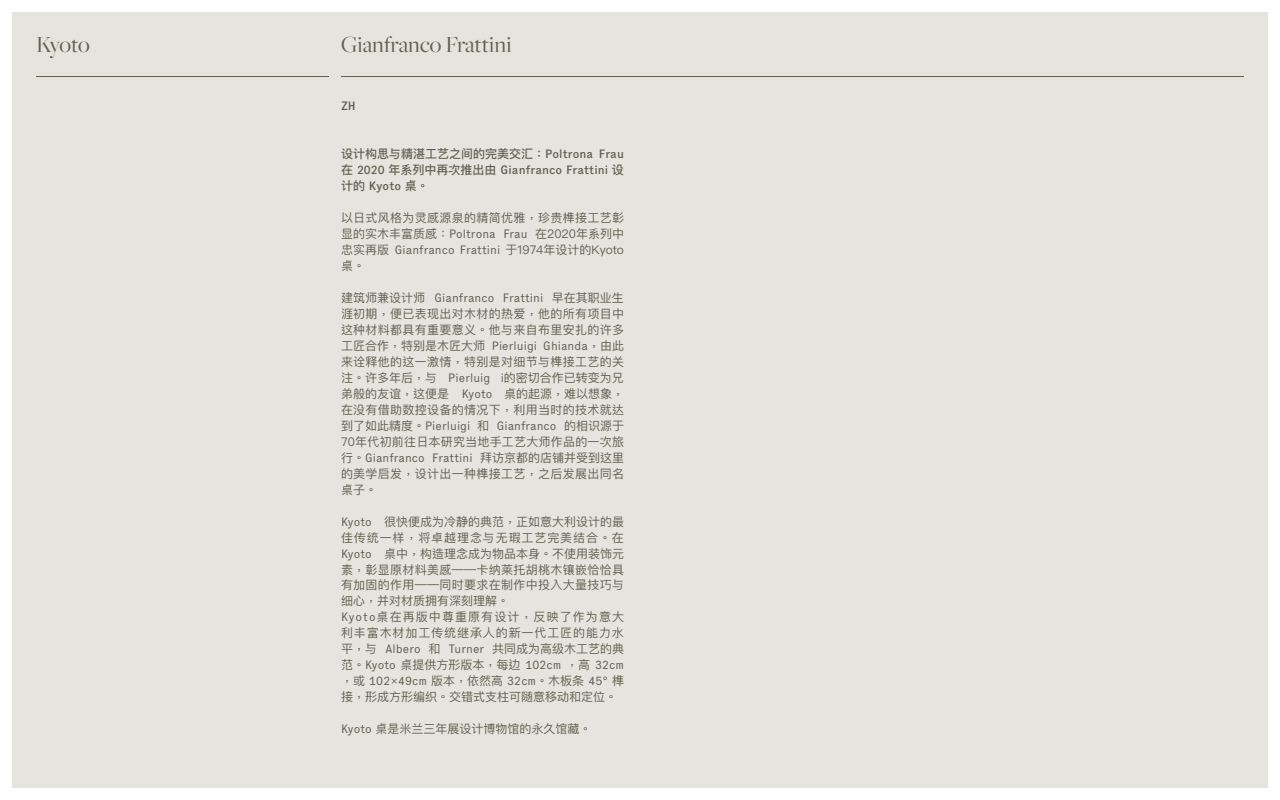
<style>
.page{position:relative;width:1280px;height:800px;background:#fff}
.page>*{position:absolute;margin:0;border:0;box-sizing:border-box;transform-origin:0 0}
.t1{font:24px "Freight Big Pro";color:#6f6d60}
.t2{font:12px/16px "Ping Fang TC";letter-spacing:.025em;color:#6f6d60}
.t3{font:12px "Executive";letter-spacing:.005em;color:#6f6d60}
.t4{font:12px "Ping Fang TC";color:#6f6d60}
.t5{font:500 12px/16px "Executive";letter-spacing:.005em;color:#6f6d60}
.t6{font:500 12px "Ping Fang TC";color:#6f6d60}
.s1{font-family:"Executive"}
.s2{font-family:"Ping Fang TC"}
</style>
<div class="page">
<div style="left:12px;top:12px;width:1256px;height:776px;background:#e6e4de"></div>
<hr style="left:36px;top:76px;width:293px;height:1px;background:#6f6d60">
<hr style="left:341px;top:76px;width:903px;height:1px;background:#6f6d60">
<h1 class="t1" style="left:36px;top:29px;width:55px">Kyoto</h1>
<h1 class="t1" style="left:341px;top:29px;width:172px">Gianfranco Frattini</h1>
<p class="t5" style="left:341px;top:97px;width:16px">ZH</p>
<p class="t6" style="left:341px;top:146px;width:284px">设计构思与精湛工艺之间的完美交汇：<span class="s1">Poltrona Frau</span></p>
<p class="t5" style="left:341px;top:161px;width:284px"><span class="s2">在</span> 2020 <span class="s2">年系列中再次推出由</span> Gianfranco Frattini <span class="s2">设计的</span> Kyoto <span class="s2">桌。</span></p>
<p class="t2" style="left:341px;top:209px;width:285px;text-align:justify">以日式风格为灵感源泉的精简优雅，珍贵榫接工艺彰显的实木丰富质感：<span class="s1">Poltrona Frau</span> 在2020年系列中忠实再版 <span class="s1">Gianfranco Frattini</span> 于1974年设计的Kyoto桌。</p>
<p class="t3" style="left:341px;top:290px;width:284px"><span class="s2">建筑师兼设计师</span> Gianfranco Frattini <span class="s2">早在其职业生</span></p>
<p class="t2" style="left:341px;top:305px;width:285px">涯初期，便已表现出对木材的热爱，他的所有项目中这种材料都具有重要意义。他与来自布里安扎的许多</p>
<p class="t3" style="left:341px;top:338px;width:285px"><span class="s2">工匠合作，特别是木匠大师</span> Pierluigi Ghianda<span class="s2">，由此</span></p>
<p class="t2" style="left:341px;top:353px;width:285px;text-align:justify">来诠释他的这一激情，特别是对细节与榫接工艺的关注。许多年后，与 <span class="s1">Pierluig i</span>的密切合作已转变为兄弟般的友谊，这便是 <span class="s1">Kyoto</span> 桌的起源，难以想象，在没有借助数控设备的情况下，利用当时的技术就达</p>
<p class="t3" style="left:341px;top:418px;width:284px"><span class="s2">到了如此精度。</span>Pierluigi <span class="s2">和</span> Gianfranco <span class="s2">的相识源于</span></p>
<p class="t2" style="left:341px;top:433px;width:285px">70年代初前往日本研究当地手工艺大师作品的一次旅</p>
<p class="t3" style="left:341px;top:450px;width:285px"><span class="s2">行。</span>Gianfranco Frattini <span class="s2">拜访京都的店铺并受到这里</span></p>
<p class="t2" style="left:341px;top:465px;width:285px">的美学启发，设计出一种榫接工艺，之后发展出同名桌子。</p>
<p class="t2" style="left:341px;top:513px;width:285px"><span class="s1">Kyoto</span> 很快便成为冷静的典范，正如意大利设计的最佳传统一样，将卓越理念与无瑕工艺完美结合。在<br><span class="s1">Kyoto</span> 桌中，构造理念成为物品本身。不使用装饰元素，彰显原材料美感——卡纳莱托胡桃木镶嵌恰恰具有加固的作用——同时要求在制作中投入大量技巧与细心，并对材质拥有深刻理解。<br><span class="s1">Kyoto</span>桌在再版中尊重原有设计，反映了作为意大利丰富木材加工传统继承人的新一代工匠的能力水平，与 <span class="s1">Albero</span> 和 <span class="s1">Turner</span> 共同成为高级木工艺的典范。<span class="s1">Kyoto</span> 桌提供方形版本，每边 <span class="s1">102cm</span> ，高 <span class="s1">32cm</span></p>
<p class="t3" style="left:341px;top:674px;width:285px"><span class="s2">，或</span> 102x49cm <span class="s2">版本，依然高</span> 32cm<span class="s2">。木板条</span> 45° <span class="s2">榫</span></p>
<p class="t4" style="left:341px;top:690px;width:277px">接，形成方形编织。交错式支柱可随意移动和定位。</p>
<p class="t4" style="left:341px;top:722px;width:252px"><span class="s1">Kyoto</span> 桌是米兰三年展设计博物馆的永久馆藏。</p>
</div>
